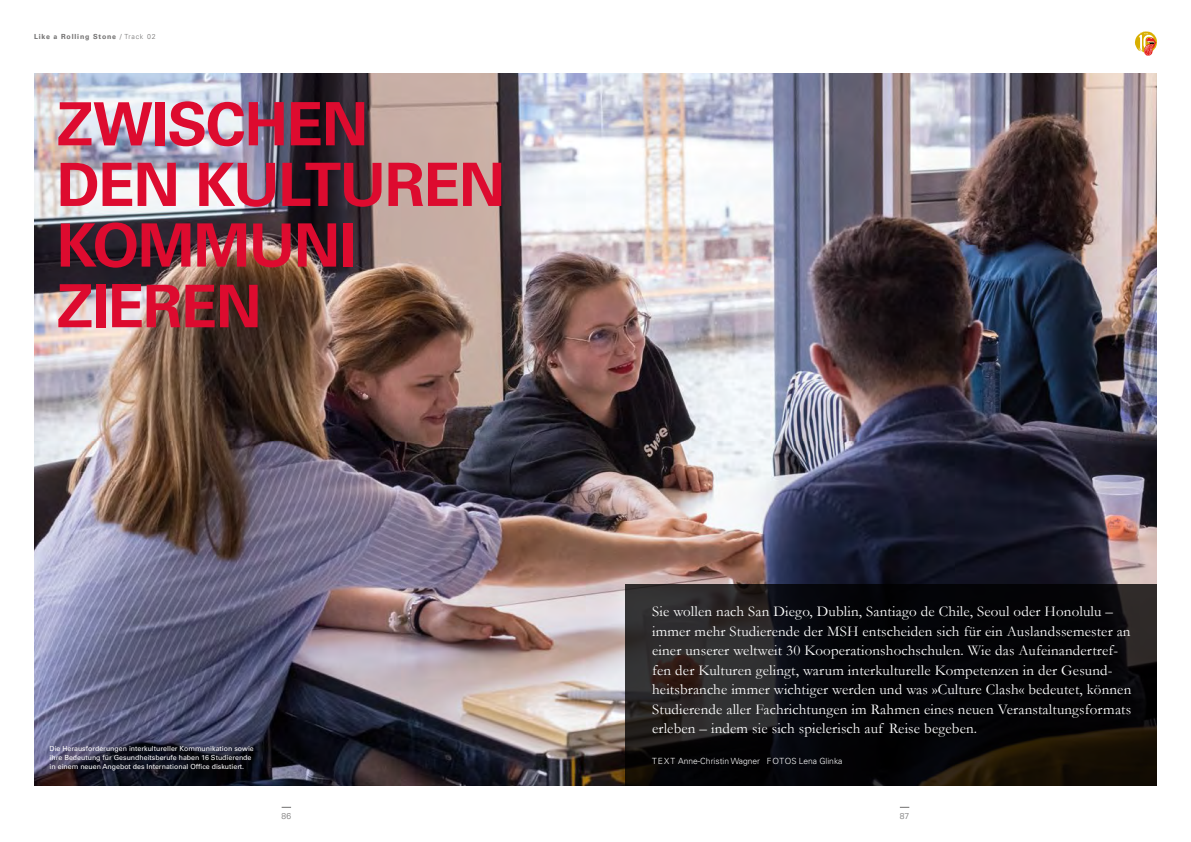
<style>
.page{position:relative;width:1191px;height:842px;background:#fff}
.page>*{position:absolute;margin:0;border:0;box-sizing:border-box;transform-origin:0 0}
.t1{font:700 59.8px/60.6px "Univers LT Std";letter-spacing:-.025em;color:#dd0b2f}
.t2{font:15px/19.5px "Garamond";letter-spacing:.01em;color:#fff}
.t3{font:300 8.5px "Univers LT Std";color:#fff}
.t4{font:300 8.5px "Univers LT Std";color:#706f6f}
.t5{font:7px/9px "Univers LT Std";color:#fff}
.t6{font:700 7px "Univers LT Std";letter-spacing:.12em;color:#706f6f}
.s1{font-weight:300}
.s2{font-size:58.8px}
</style>
<div class="page">
<img style="left:34px;top:74px;width:1123px;height:711px">
<svg style="left:1135px;top:31px;width:22px;height:25px"></svg>
<svg style="left:625px;top:584px;width:532px;height:201px;fill:#040507"></svg>
<p class="t6" style="left:34px;top:33px;width:123px">Like a Rolling Stone <span class="s1">/ Track 02</span></p>
<h1 class="t1" style="left:57px;top:94px;width:450px">ZWISCHEN<br>DEN KULTUREN<br>KOMMUNI<br>ZIE<span class="s2">REN</span></h1>
<p class="t5" style="left:50px;top:744px;width:206px">Die Herausforderungen interkultureller Kommunikation sowie ihre Bedeutung für Gesundheitsberufe haben 16 Studierende in einem neuen Angebot des International Office diskutiert.</p>
<p class="t2" style="left:652px;top:601px;width:480px">Sie wollen nach San Diego, Dublin, Santiago de Chile, Seoul oder Honolulu – immer mehr Studierende der MSH entscheiden sich für ein Auslandssemester an einer unserer weltweit 30 Kooperationshochschulen. Wie das Aufeinandertref&shy;fen der Kulturen gelingt, warum interkulturelle Kompetenzen in der Gesund&shy;heitsbranche immer wichtiger werden und was »Culture Clash« bedeutet, können Studierende aller Fachrichtungen im Rahmen eines neuen Veranstaltungsformats erleben – indem sie sich spielerisch auf Reise begeben.</p>
<p class="t3" style="left:652px;top:756px;width:192px">TEXT Anne-Christin Wagner FOTOS Lena Glinka</p>
<p class="t4" style="left:282px;top:811px;width:11px">86</p>
<p class="t4" style="left:900px;top:811px;width:11px">87</p>
</div>
